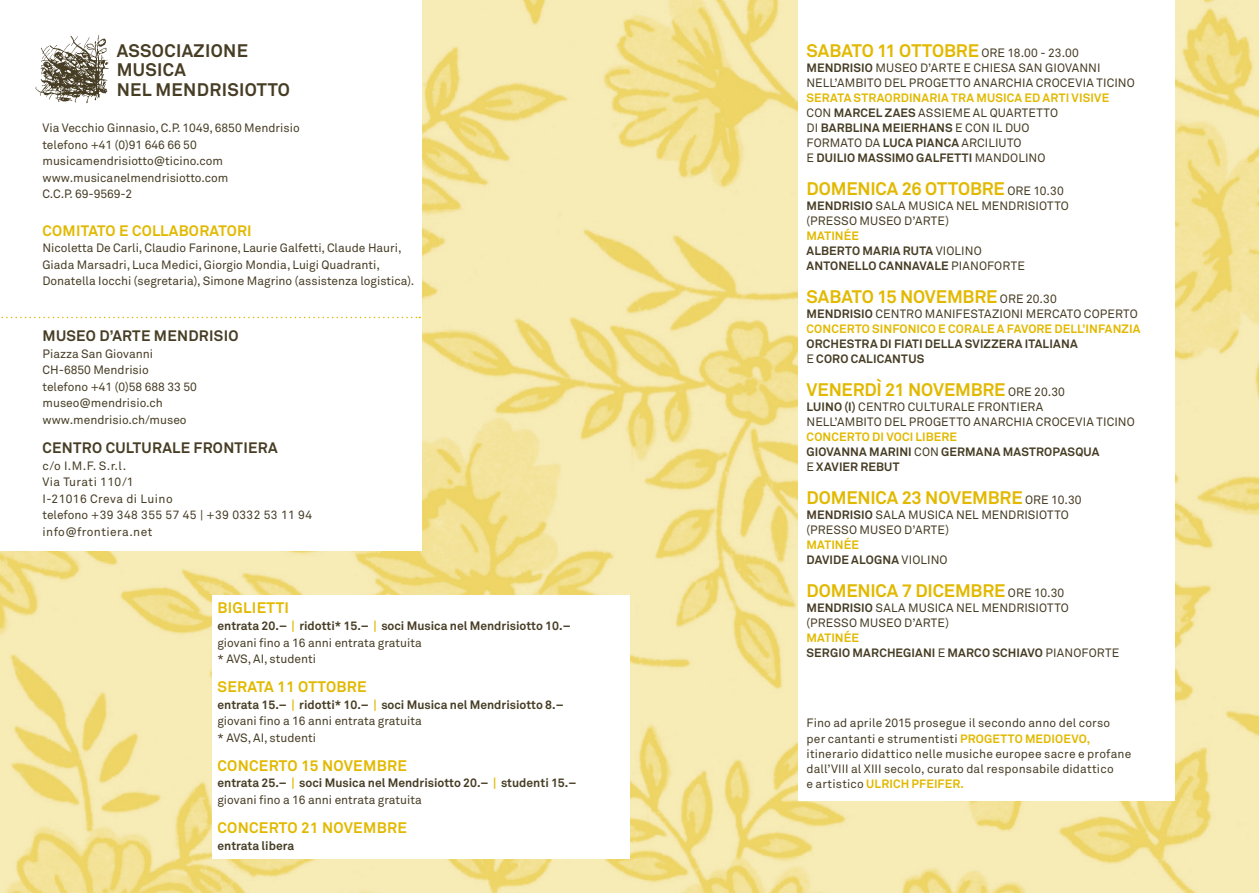
<style>
.page{position:relative;width:1259px;height:893px;background:#fff}
.page>*{position:absolute;margin:0;border:0;box-sizing:border-box;transform-origin:0 0}
.t1{font:700 18px "Akkurat";letter-spacing:-.005em;color:#e2b900}
.t2{font:700 18px/19.5px "Akkurat";letter-spacing:.02em;color:#473d25}
.t3{font:700 15.15px "Akkurat";letter-spacing:.02em;color:#e2b900}
.t4{font:700 15px "Akkurat";letter-spacing:.02em;color:#473d25}
.t5{font:700 15px "Akkurat";letter-spacing:.02em;color:#e2b900}
.t6{font:700 12.15px "Akkurat";color:#473d25}
.t7{font:12px/16.5px "Akkurat";color:#473d25}
.t8{font:700 12px/15px "Akkurat";letter-spacing:.015em;color:#473d25}
.t9{font:12px/16.5px "Akkurat";letter-spacing:.035em;color:#473d25}
.t10{font:700 12px/15px "Akkurat";letter-spacing:.015em;color:#e2b900}
.t11{font:12px/15px "Akkurat";letter-spacing:.025em;color:#473d25}
.t12{font:12px "Akkurat";letter-spacing:.02em;color:#473d25}
.s1{color:#e2b900}
.s2{font-weight:400;font-size:12px;color:#473d25}
.s3{font-weight:700}
.s4{font-weight:400;color:#473d25}
.s5{color:#473d25}
.s6{font-weight:400}
.s7{font-weight:700;color:#e2b900}
</style>
<div class="page">
<img style="left:0;top:0;width:1259px;height:893px">
<div style="left:212px;top:595px;width:418px;height:264px;background:#fff"></div>
<div style="left:0;top:0;width:421px;height:551px;background:#fff"></div>
<svg style="left:36px;top:35px;width:73px;height:68px"></svg>
<svg style="left:1px;top:317px;width:419px;height:1px"></svg>
<div style="left:798px;top:0;width:377px;height:800px;background:#fff"></div>
<h1 class="t2" style="left:117px;top:41px;width:175px">ASSOCIAZIONE<br>MUSICA<br>NEL MENDRISIOTTO</h1>
<p class="t7" style="left:42px;top:119px;width:259px">Via Vecchio Ginnasio, C.P. 1049, 6850 Mendrisio telefono +41 (0)91 646 66 50 musicamendrisiotto@ticino.com www.musicanelmendrisiotto.com<br>C.C.P. 69-9569-2</p>
<p class="t5" style="left:42px;top:221px;width:211px">COM ITATO E COLLABORATORI</p>
<p class="t7" style="left:42px;top:239px;width:373px">Nicoletta De Carli, Claudio Farinone, Laurie Galfetti, Claude Hauri,<br>Giada Marsadri, Luca Medici, Giorgio Mondia, Luigi Quadranti,<br>Donatella Iocchi (segretaria), Simone Magrino (assistenza logistica).</p>
<p class="t4" style="left:43px;top:327px;width:197px">MUSEO D’ARTE M ENDRISIO</p>
<p class="t7" style="left:43px;top:345px;width:156px">Piazza San Giovanni<br>CH-6850 Mendrisio telefono +41 (0)58 688 33 50 museo@mendrisio.ch www.mendrisio.ch/museo</p>
<p class="t4" style="left:43px;top:439px;width:235px">CENTRO CULTURALE FRONTIERA</p>
<p class="t9" style="left:43px;top:457px;width:271px">c/o I.M.F. S.r.l.<br>Via Turati 110/1<br>I-21016 Creva di Luino<br>telefono +39 348 355 57 45 | +39 0332 53 11 94 info@frontiera.net</p>
<p class="t3" style="left:217px;top:598px;width:73px">BIGLIETTI</p>
<p class="t6" style="left:217px;top:618px;width:355px">ENTRATA 20.– <span class="s1">|</span> RIDOTTI* 15.– <span class="s1">|</span> SOCI MUSICA NEL MENDRISIOTTO 10.–</p>
<p class="t7" style="left:217px;top:634px;width:206px">giovani fino a 16 anni entrata gratuita * AVS, AI, studenti</p>
<p class="t3" style="left:217px;top:677px;width:151px">SERATA 11 OTTOBRE</p>
<p class="t6" style="left:217px;top:697px;width:348px">ENTRATA 15.– <span class="s1">|</span> RIDOTTI* 10.– <span class="s1">|</span> SOCI MUSICA NEL MENDRISIOTTO 8.–</p>
<p class="t7" style="left:217px;top:713px;width:206px">giovani fino a 16 anni entrata gratuita * AVS, AI, studenti</p>
<p class="t3" style="left:217px;top:756px;width:191px">CONCERTO 15 NOVEM BRE</p>
<p class="t6" style="left:217px;top:776px;width:360px">ENTRATA 25.– <span class="s1">|</span> SOCI MUSICA NEL MENDRISIOTTO 20.– <span class="s1">|</span> STUDENTI 15.–</p>
<p class="t7" style="left:217px;top:791px;width:206px">giovani fino a 16 anni entrata gratuita</p>
<p class="t3" style="left:217px;top:818px;width:191px">CONCERTO 21 NOVEM BRE</p>
<p class="t6" style="left:217px;top:838px;width:78px">ENTRATA LIBERA</p>
<h1 class="t1" style="left:806px;top:39px;width:274px">SABATO 11 OTTOBRE <span class="s2">ore 18.00 - 23.00</span></h1>
<p class="t7" style="left:806px;top:60px;width:267px;line-height:15px"><span class="s3">MENDRISIO</span> Museo d’Arte e Chi esa San Giovanni<br>Nell’am bito del progetto Anarchia</p>
<p class="t12" style="left:1035px;top:75px;width:74px">Crocevia Ticin</p>
<p class="t7" style="left:1126px;top:74px;width:10px">o</p>
<p class="t10" style="left:806px;top:90px;width:304px">SERATA STRAORDINARIA TRA M USICA ED ARTI VISIVE <span class="s4">con</span> <span class="s5">MARCEL ZAES</span> <span class="s4">assi</span></p>
<p class="t11" style="left:806px;top:105px;width:253px;text-indent:138px">eme al quartetto di <span class="s3">BARBLINA MEIERHANS</span> e con il duo format</p>
<p class="t8" style="left:806px;top:135px;width:215px;text-indent:48px"><span class="s6">o da</span> LUCA PIANCA <span class="s6">ARCILIUTO e</span> DUILIO MASSIMO GALFETTI <span class="s6">mand</span></p>
<p class="t7" style="left:1010px;top:149px;width:37px">olino</p>
<h1 class="t1" style="left:806px;top:177px;width:259px">DOMENICA 26 OTTOBRE <span class="s2">ore 10.30</span></h1>
<p class="t8" style="left:806px;top:198px;width:86px">MENDRISIO <span class="s6">Sala</span></p>
<p class="t7" style="left:908px;top:197px;width:27px">Musica</p>
<p class="t7" style="left:956px;top:197px;width:114px">n el Mendrisiotto</p>
<p class="t7" style="left:806px;top:212px;width:144px">(presso Museo d’Arte)</p>
<p class="t8" style="left:806px;top:228px;width:177px"><span class="s1">MATINÉE<br></span>ALBERTO MARIA RUTA <span class="s6">vi olin o<br></span>ANTONELLO CANNAVALE <span class="s6">pian</span></p>
<p class="t7" style="left:979px;top:257px;width:47px">oforte</p>
<h1 class="t1" style="left:806px;top:285px;width:252px">SABATO 15 NOVEMBRE <span class="s2">ore 20.30</span></h1>
<p class="t7" style="left:806px;top:305px;width:137px"><span class="s3">MENDRISIO</span> Centro Manif</p>
<p class="t7" style="left:962px;top:305px;width:176px">estazioni Mercato Coperto</p>
<p class="t10" style="left:806px;top:321px;width:334px">CONCERTO SINFONICO E CORALE A FAVORE DELL’INFANZIA</p>
<p class="t8" style="left:806px;top:336px;width:272px">ORCHESTRA DI FIATI DELLA SVIZZERA ITALIANA <span class="s6">e</span> CORO CALICANTUS</p>
<h1 class="t1" style="left:806px;top:378px;width:260px">VENERDÌ 21 NOVEM BRE <span class="s2">ore 20.30</span></h1>
<p class="t7" style="left:806px;top:399px;width:238px;line-height:15px"><span class="s3">LUINO (I)</span> Centro Culturale Fronti era<br>Nell’am bito del progetto Anarchia</p>
<p class="t12" style="left:1035px;top:414px;width:74px">Crocevia Ticin</p>
<p class="t7" style="left:1126px;top:413px;width:10px">o</p>
<p class="t8" style="left:806px;top:429px;width:293px"><span class="s1">CONCERTO DI VOCI LIBERE<br></span>GIOVANNA MARINI <span class="s6">con</span> GERMANA MASTROPASQUA <span class="s6">e</span> XAVIER REBUT</p>
<h1 class="t1" style="left:806px;top:486px;width:276px">DOM ENICA 23 NOVEM BRE <span class="s2">ore 10.30</span></h1>
<p class="t8" style="left:806px;top:507px;width:86px">MENDRISIO <span class="s6">Sala</span></p>
<p class="t7" style="left:908px;top:506px;width:27px">Musica</p>
<p class="t7" style="left:956px;top:506px;width:114px">n el Mendrisiotto</p>
<p class="t7" style="left:806px;top:521px;width:144px">(presso Museo d’Arte)</p>
<p class="t8" style="left:806px;top:537px;width:143px"><span class="s1">MATINÉE<br></span>DAVIDE ALOGNA <span class="s6">violino</span></p>
<h1 class="t1" style="left:806px;top:579px;width:259px">DOM ENICA 7 DICEM BRE <span class="s2">ore 10.30</span></h1>
<p class="t8" style="left:806px;top:600px;width:86px">MENDRISIO <span class="s6">Sala</span></p>
<p class="t7" style="left:908px;top:599px;width:27px">Musica</p>
<p class="t7" style="left:956px;top:599px;width:114px">n el Mendrisiotto</p>
<p class="t7" style="left:806px;top:614px;width:144px">(presso Museo d’Arte)</p>
<p class="t8" style="left:806px;top:630px;width:247px"><span class="s1">MATINÉE<br></span>SERGIO MARCHEGIANI <span class="s6">e</span> MARCO SCHIAVO <span class="s6">pian</span></p>
<p class="t7" style="left:1073px;top:644px;width:47px">oforte</p>
<p class="t7" style="left:806px;top:716px;width:326px;line-height:15px">Fino ad aprile 2015 prosegue il secondo anno del corso per cantanti e strumentisti <span class="s7">PROGETTO MEDIOEVO, </span>itinerario didattico nelle musiche europee sacre e profane dall’VIII al XIII secolo, curato dal responsabile didattico<br>e artistico <span class="s7">ULRICH PFEIFER.</span></p>
</div>
